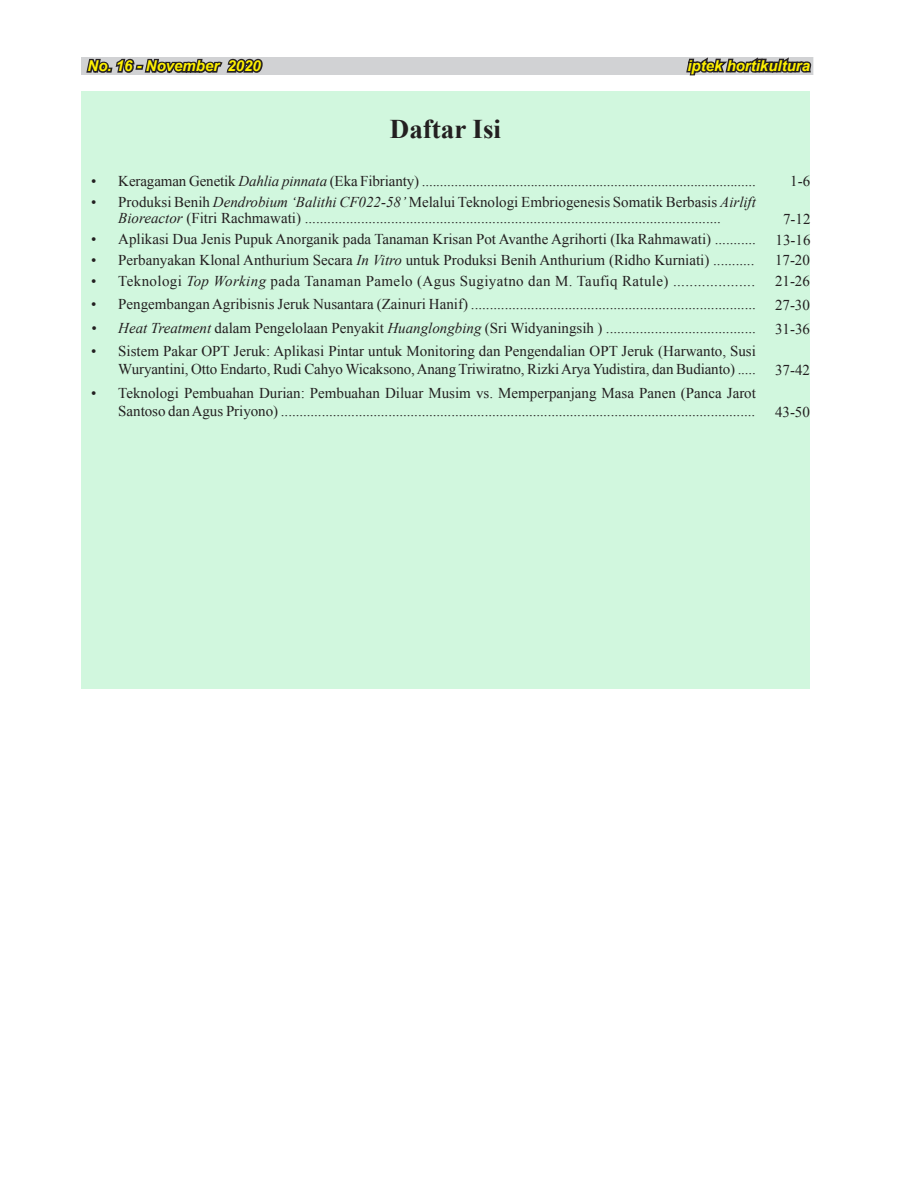
<style>
.page{position:relative;width:918px;height:1188px;background:#fff}
.page>*{position:absolute;margin:0;border:0;box-sizing:border-box;transform-origin:0 0}
.t1{font:700 27px "Times New Roman";color:#231f20}
.Body_text{font:15px/18px "Times New Roman";color:#231f20;text-align:right}
.Body_text-2{font:15px "Times New Roman";letter-spacing:.025em;color:#231f20}
.t2{font:italic 700 15px "Arial";color:#fff101}
.s1{font-style:italic}
</style>
<div class="page">
<div style="left:81px;top:57px;width:732px;height:18px;background:#d1d2d4"></div>
<svg style="left:86px;top:58px;width:177px;height:16px"></svg>
<svg style="left:686px;top:57px;width:126px;height:19px"></svg>
<div style="left:81px;top:91px;width:729px;height:597px;background:#d1f7de"></div>
<p class="t2" style="left:88px;top:56px;width:175px">No. 16 - November 2020</p>
<p class="t2" style="left:687px;top:56px;width:124px">iptek hortikultura</p>
<p class="t1" style="left:390px;top:110px;width:113px">Daftar Isi</p>
<p class="Body_text" style="left:91px;top:171px;width:666px">• Keragaman Genetik <span class="s1">Dahlia pinnata</span> (Eka Fibrianty) ............................................................................................</p>
<p class="Body_text" style="left:91px;top:194px;width:666px;line-height:15.8px;text-align:center">• Produksi Benih <span class="s1">Dendrobium ‘Balithi CF022-58’</span> Melalui Teknologi Embriogenesis Somatik Berbasis <span class="s1">Airlift<br>Bioreactor</span> (Fitri Rachmawati) ...............................................................................................................</p>
<p class="Body_text" style="left:91px;top:229px;width:666px">• Aplikasi Dua Jenis Pupuk Anorganik pada Tanaman Krisan Pot Avanthe Agrihorti (Ika Rahmawati) ...........</p>
<p class="Body_text" style="left:91px;top:251px;width:665px">• Perbanyakan Klonal Anthurium Secara <span class="s1">In Vitro</span> untuk Produksi Benih Anthurium (Ridho Kurniati) ...........</p>
<p class="Body_text-2" style="left:91px;top:271px;width:665px">• Teknologi <span class="s1">Top Working</span> pada Tanaman Pamelo (Agus Sugiyatno dan M. Taufiq Ratule) ....................</p>
<p class="Body_text" style="left:91px;top:295px;width:666px">• Pengembangan Agribisnis Jeruk Nusantara (Zainuri Hanif) ............................................................................</p>
<p class="Body_text" style="left:91px;top:319px;width:666px"><span class="s1">• Heat Treatment</span> dalam Pengelolaan Penyakit <span class="s1">Huanglongbing</span> (Sri Widyaningsih ) ........................................</p>
<p class="Body_text" style="left:91px;top:342px;width:666px">• Sistem Pakar OPT Jeruk: Aplikasi Pintar untuk Monitoring dan Pengendalian OPT Jeruk (Harwanto, Susi<br>Wuryantini, Otto Endarto, Rudi Cahyo Wicaksono, Anang Triwiratno, Rizki Arya Yudistira, dan Budianto) .....</p>
<p class="Body_text" style="left:91px;top:383px;width:666px">• Teknologi Pembuahan Durian: Pembuahan Diluar Musim vs. Memperpanjang Masa Panen (Panca Jarot<br>Santoso dan Agus Priyono) ................................................................................................................................</p>
<p class="Body_text" style="left:790px;top:172px;width:21px">1-6</p>
<p class="Body_text" style="left:783px;top:210px;width:29px">7-12</p>
<p class="Body_text" style="left:776px;top:231px;width:36px">13-16</p>
<p class="Body_text" style="left:775px;top:251px;width:36px">17-20</p>
<p class="Body_text" style="left:775px;top:272px;width:36px">21-26</p>
<p class="Body_text" style="left:775px;top:296px;width:36px">27-30</p>
<p class="Body_text" style="left:775px;top:320px;width:36px">31-36</p>
<p class="Body_text" style="left:775px;top:361px;width:36px">37-42</p>
<p class="Body_text" style="left:775px;top:403px;width:36px">43-50</p>
</div>
